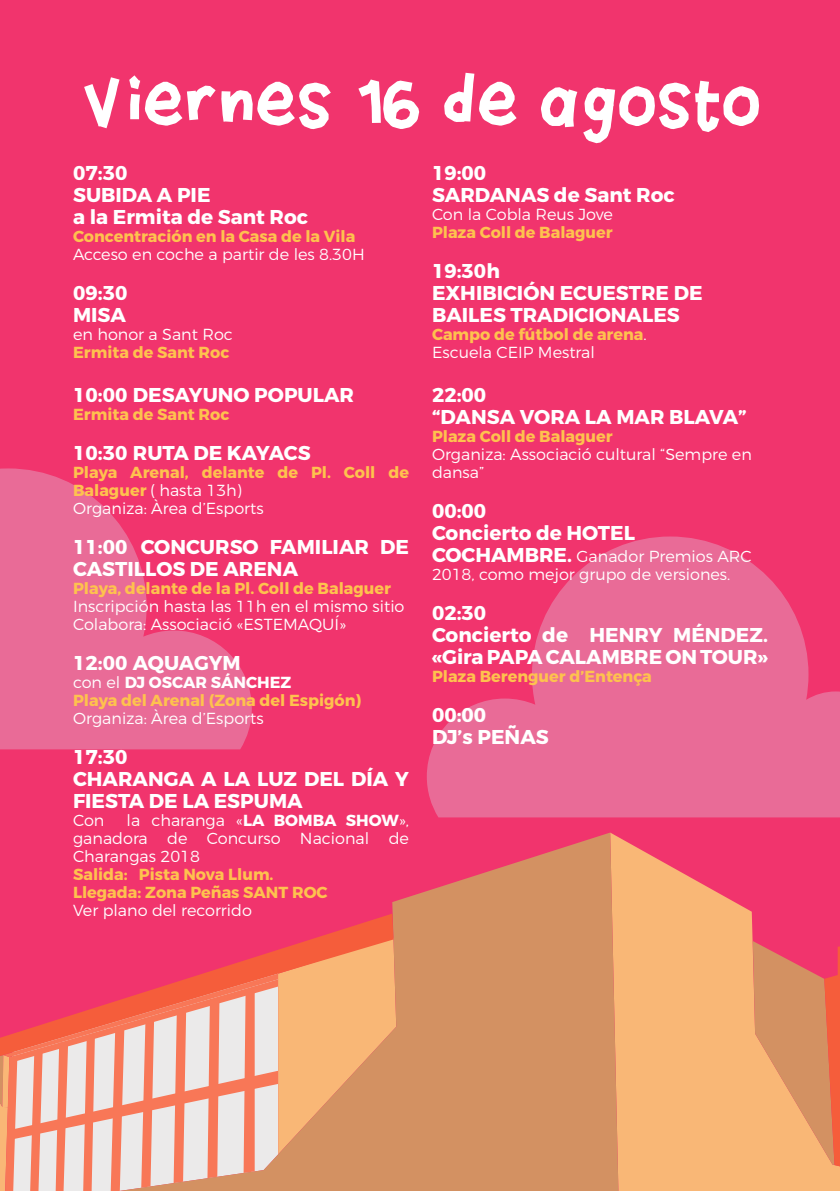
<style>
.page{position:relative;width:840px;height:1191px;background:#fff}
.page>*{position:absolute;margin:0;border:0;box-sizing:border-box;transform-origin:0 0}
.t1{font:800 68px "Papercut";color:#fff}
.t2{font:700 20px/22px "Montserrat";color:#fff}
.t3{font:700 16px/18px "Montserrat";color:#fec24e}
.t4{font:300 16px/18px "Montserrat";color:#fff}
.s1{font-weight:300;color:#fff}
.s2{color:#fff}
.s3{font-weight:700}
.s4{font-weight:700;font-size:20px}
</style>
<div class="page">
<div style="left:0;top:0;width:839px;height:1191px;background:#f1346d"></div>
<svg style="left:0;top:468px;width:252px;height:281px;fill:#e96b97"></svg>
<svg style="left:427px;top:536px;width:412px;height:281px;fill:#e96b97"></svg>
<svg style="left:618px;top:837px;width:221px;height:354px;fill:#f9b776"></svg>
<svg style="left:752px;top:941px;width:87px;height:225px;background:#e48e65"></svg>
<svg style="left:0;top:1056px;width:119px;height:135px;background:#f0baaa"></svg>
<svg style="left:119px;top:832px;width:499px;height:359px;fill:#d39162"></svg>
<svg style="left:0;top:913px;width:393px;height:143px"></svg>
<h1 class="t1" style="left:78px;top:54px;width:684px">Viernes 16 de agosto</h1>
<p class="t2" style="left:73px;top:162px;width:236px">07:30<br>SUBIDA A PIE<br>a la Ermita de Sant Roc</p>
<p class="t3" style="left:73px;top:227px;width:284px">Concentración en la Casa de la Vila</p>
<p class="t4" style="left:73px;top:245px;width:293px">Acceso en coche a partir de les 8.30H</p>
<p class="t2" style="left:73px;top:282px;width:56px">09:30<br>MISA</p>
<p class="t4" style="left:73px;top:325px;width:161px">en honor a Sant Roc</p>
<p class="t3" style="left:73px;top:343px;width:158px">Ermita de Sant Roc</p>
<p class="t2" style="left:73px;top:384px;width:282px">10:00 DESAYUNO POPULAR</p>
<p class="t3" style="left:73px;top:405px;width:158px">Ermita de Sant Roc</p>
<p class="t2" style="left:73px;top:442px;width:239px">10:30 RUTA DE KAYACS</p>
<p class="t3" style="left:73px;top:463px;width:337px">Playa Arenal, delante de Pl. Coll de<br>Balaguer <span class="s1">( hasta 13h)<br>Organiza: Àrea d’Esports</span></p>
<p class="t2" style="left:73px;top:536px;width:337px">11:00 CONCURSO FAMILIAR DE<br>CASTILLOS DE ARENA</p>
<p class="t3" style="left:73px;top:579px;width:319px">Playa, delante de la Pl. Coll de Balaguer</p>
<p class="t4" style="left:73px;top:597px;width:333px">Inscripción hasta las 11h en el mismo sitio<br>Colabora: Associació «ESTEMAQUÍ»</p>
<p class="t2" style="left:73px;top:652px;width:169px">12:00 AQUAGYM</p>
<p class="t3" style="left:73px;top:673px;width:289px"><span class="s1">con el</span> <span class="s2">DJ OSCAR SÁNCHEZ<br></span>Playa del Arenal (Zona del Espigón)</p>
<p class="t4" style="left:73px;top:709px;width:192px">Organiza: Àrea d’Esports</p>
<p class="t2" style="left:73px;top:746px;width:337px">17:30<br>CHARANGA A LA LUZ DEL DÍA Y<br>FIESTA DE LA ESPUMA</p>
<p class="t4" style="left:73px;top:811px;width:33px">Con</p>
<p class="t4" style="left:73px;top:811px;width:337px;text-align:justify;text-indent:54px">la charanga «<span class="s3">LA BOMBA SHOW</span>», ganadora de Concurso Nacional de Charangas 2018</p>
<p class="t3" style="left:73px;top:865px;width:256px">Salida: Pista Nova Llum.<br>Llegada: Zona Peñas SANT ROC</p>
<p class="t4" style="left:73px;top:901px;width:180px">Ver plano del recorrido</p>
<p class="t2" style="left:432px;top:162px;width:244px">19:00<br>SARDANAS de Sant Roc</p>
<p class="t4" style="left:432px;top:205px;width:182px">Con la Cobla Reus Jove</p>
<p class="t3" style="left:432px;top:223px;width:182px">Plaza Coll de Balaguer</p>
<p class="t2" style="left:432px;top:260px;width:272px">19:30h<br>EXHIBICIÓN ECUESTRE DE<br>BAILES TRADICIONALES</p>
<p class="t3" style="left:432px;top:325px;width:216px">Campo de fútbol de arena<span class="s1">.<br>Escuela CEIP Mestral</span></p>
<p class="t2" style="left:432px;top:384px;width:316px">22:00<br>“DANSA VORA LA MAR BLAVA”</p>
<p class="t3" style="left:432px;top:427px;width:182px">Plaza Coll de Balaguer</p>
<p class="t4" style="left:432px;top:445px;width:321px">Organiza: Associació cultural “Sempre en dansa”</p>
<p class="t2" style="left:432px;top:500px;width:204px">00:00<br>Concierto de HOTEL</p>
<p class="t4" style="left:432px;top:547px;width:321px"><span class="s4">COCHAMBRE.</span> Ganador Premios ARC<br>2018, como mejor grupo de versiones.</p>
<p class="t2" style="left:432px;top:602px;width:337px">02:30<br>Concierto de HENRY MÉNDEZ. «Gira PAPA CALAMBRE ON TOUR»</p>
<p class="t3" style="left:432px;top:667px;width:221px">Plaza Berenguer d’Entença</p>
<p class="t2" style="left:432px;top:704px;width:118px">00:00<br>DJ’s PEÑAS</p>
</div>
